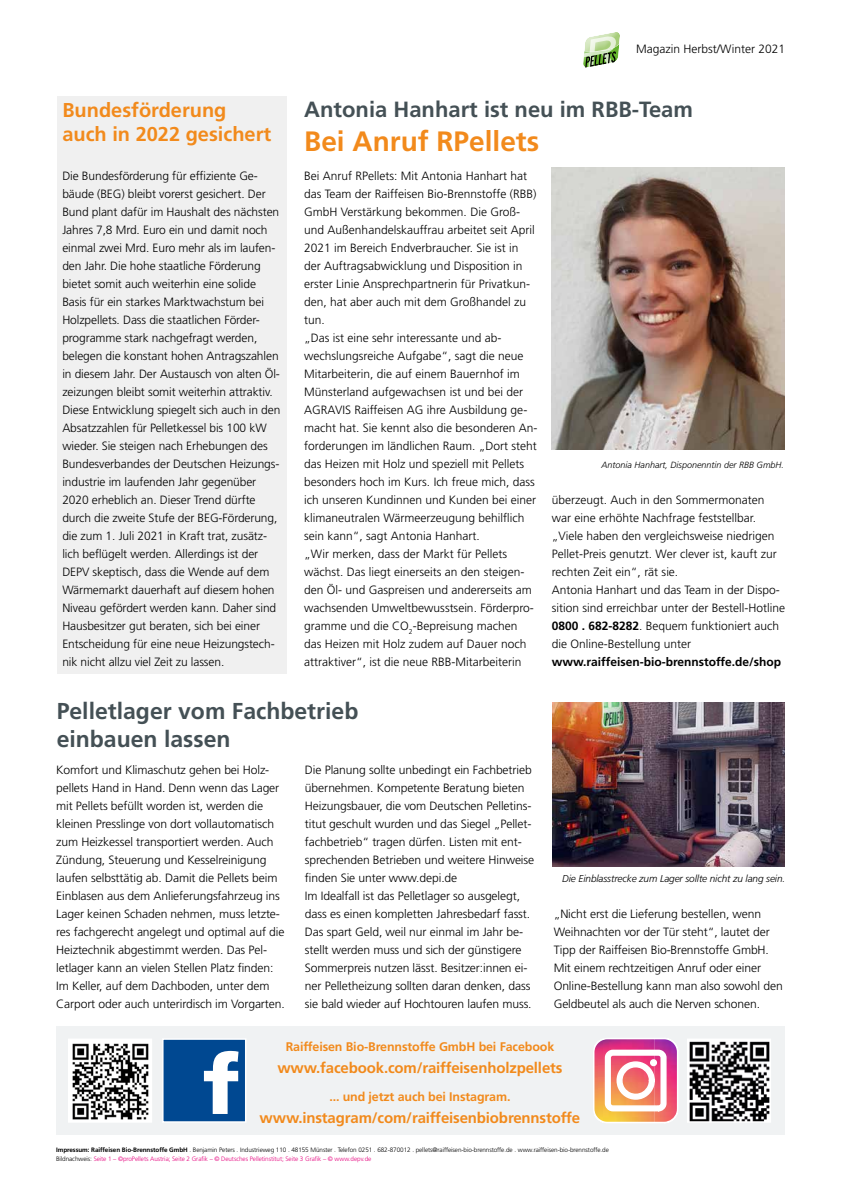
<style>
.page{position:relative;width:842px;height:1191px;background:#fff}
.page>*{position:absolute;margin:0;border:0;box-sizing:border-box;transform-origin:0 0}
.t1{font:700 28px "Frutiger LT Std";color:#f28a1c}
.t2{font:700 23px/27.6px "Frutiger LT Std";color:#445055}
.t3{font:700 22px "Frutiger LT Std";color:#445055}
.t4{font:700 20px/24px "Frutiger LT Std";color:#f28a1c}
.t5{font:700 15px "Frutiger LT Std";letter-spacing:-.01em;color:#f28a1c}
.t6{font:700 12.5px "Frutiger LT Std";letter-spacing:-.01em;color:#f28a1c}
.t7{font:300 12px/18px "Frutiger LT Std";letter-spacing:-.01em;color:#000}
.t8{font:700 12px "Frutiger LT Std";color:#000}
.t9{font:italic 300 10px "Frutiger LT Std";letter-spacing:-.01em;color:#000}
.t10{font:italic 300 9px "Frutiger LT";color:#000}
.t11{font:300 6.3px/9.5px "Frutiger LT Std";letter-spacing:-.01em;color:#000}
.s1{font-weight:700}
.s2{color:#e6007e}
</style>
<div class="page">
<div style="left:57px;top:1025px;width:728px;height:109px;background:#f0f2f3"></div>
<img style="left:70px;top:1040px;width:80px;height:80px">
<div style="left:68px;top:1038px;width:84px;height:84px;border:1px solid #fff"></div>
<div style="left:162px;top:1038px;width:84px;height:84px;background:#004891;border:2px solid #fff"></div>
<svg style="left:204px;top:1051px;width:34px;height:63px"></svg>
<img style="left:689px;top:1040px;width:80px;height:80px">
<div style="left:687px;top:1038px;width:84px;height:84px;border:1px solid #fff"></div>
<svg style="left:593px;top:1038px;width:85px;height:85px"></svg>
<div style="left:650px;top:1059px;width:7px;height:7px;border:2px solid #fff;border-radius:50%"></div>
<svg style="left:583px;top:32px;width:37px;height:36px"></svg>
<img style="left:552px;top:702px;width:233px;height:164px">
<img style="left:551px;top:167px;width:233px;height:282px">
<div style="left:57px;top:96px;width:229px;height:578px;background:#f0f0f0"></div>
<h3 class="t4" style="left:62px;top:98px;width:210px">Bundesförderung auch in 2022 gesichert</h3>
<p class="t7" style="left:62px;top:167px;width:220px">Die Bundesförderung für effiziente Ge&shy;bäude (BEG) bleibt vorerst gesichert. Der Bund plant dafür im Haushalt des nächsten Jahres 7,8 Mrd. Euro ein und damit noch einmal zwei Mrd. Euro mehr als im laufen&shy;den Jahr. Die hohe staatliche Förderung bietet somit auch weiterhin eine solide Basis für ein starkes Marktwachstum bei Holzpellets. Dass die staatlichen Förder&shy;programme stark nachgefragt werden, belegen die konstant hohen Antragszahlen in diesem Jahr. Der Austausch von alten Öl&shy;zeizungen bleibt somit weiterhin attraktiv.<br>Diese Entwicklung spiegelt sich auch in den Absatzzahlen für Pelletkessel bis 100 kW wieder. Sie steigen nach Erhebungen des Bundesverbandes der Deutschen Heizungs&shy;industrie im laufenden Jahr gegenüber 2020 erheblich an. Dieser Trend dürfte durch die zweite Stufe der BEG-Förderung, die zum 1. Juli 2021 in Kraft trat, zusätz&shy;lich beflügelt werden. Allerdings ist der DEPV skeptisch, dass die Wende auf dem Wärmemarkt dauerhaft auf diesem hohen Niveau gefördert werden kann. Daher sind Hausbesitzer gut beraten, sich bei einer Entscheidung für eine neue Heizungstech&shy;nik nicht allzu viel Zeit zu lassen.</p>
<p class="t7" style="left:636px;top:40px;width:150px">Magazin Herbst/Winter 2021</p>
<h3 class="t3" style="left:304px;top:96px;width:390px">Antonia Hanhart ist neu im RBB-Team</h3>
<h1 class="t1" style="left:304px;top:124px;width:236px">Bei Anruf RPellets</h1>
<p class="t7" style="left:304px;top:167px;width:235px">Bei Anruf RPellets: Mit Antonia Hanhart hat das Team der Raiffeisen Bio-Brennstoffe (RBB)<br>GmbH Verstärkung bekommen. Die Groß&shy;und Außenhandelskauffrau arbeitet seit April 2021 im Bereich Endverbraucher. Sie ist in der Auftragsabwicklung und Disposition in erster Linie Ansprechpartnerin für Privatkun&shy;den, hat aber auch mit dem Großhandel zu tun.<br>„Das ist eine sehr interessante und ab&shy;wechslungsreiche Aufgabe“, sagt die neue Mitarbeiterin, die auf einem Bauernhof im Münsterland aufgewachsen ist und bei der AGRAVIS Raiffeisen AG ihre Ausbildung ge&shy;macht hat. Sie kennt also die besonderen An&shy;forderungen im ländlichen Raum. „Dort steht das Heizen mit Holz und speziell mit Pellets besonders hoch im Kurs. Ich freue mich, dass ich unseren Kundinnen und Kunden bei einer klimaneutralen Wärmeerzeugung behilflich sein kann“, sagt Antonia Hanhart.<br>„Wir merken, dass der Markt für Pellets wächst. Das liegt einerseits an den steigen&shy;den Öl- und Gaspreisen und andererseits am wachsenden Umweltbewusstsein. Förderpro&shy;gramme und die CO<sub>2</sub>-Bepreisung machen das Heizen mit Holz zudem auf Dauer noch attraktiver“, ist die neue RBB-Mitarbeiterin</p>
<p class="t10" style="left:601px;top:460px;width:184px">Antonia Hanhart, Disponenntin der RBB GmbH.</p>
<p class="t7" style="left:552px;top:491px;width:235px">überzeugt. Auch in den Sommermonaten war eine erhöhte Nachfrage feststellbar. „Viele haben den vergleichsweise niedrigen Pellet-Preis genutzt. Wer clever ist, kauft zur rechten Zeit ein“, rät sie.<br>Antonia Hanhart und das Team in der Dispo&shy;sition sind erreichbar unter der Bestell-Hotline <span class="s1">0800 . 682-8282</span>. Bequem funktioniert auch die Online-Bestellung unter</p>
<p class="t8" style="left:552px;top:655px;width:231px">www.raiffeisen-bio-brennstoffe.de/shop</p>
<h2 class="t2" style="left:57px;top:697px;width:303px">Pelletlager vom Fachbetrieb einbauen lassen</h2>
<p class="t7" style="left:56px;top:761px;width:230px">Komfort und Klimaschutz gehen bei Holz&shy;pellets Hand in Hand. Denn wenn das Lager mit Pellets befüllt worden ist, werden die kleinen Presslinge von dort vollautomatisch zum Heizkessel transportiert werden. Auch Zündung, Steuerung und Kesselreinigung laufen selbsttätig ab. Damit die Pellets beim Einblasen aus dem Anlieferungsfahrzeug ins Lager keinen Schaden nehmen, muss letzte&shy;res fachgerecht angelegt und optimal auf die Heiztechnik abgestimmt werden. Das Pel&shy;letlager kann an vielen Stellen Platz finden:<br>Im Keller, auf dem Dachboden, unter dem Carport oder auch unterirdisch im Vorgarten.</p>
<p class="t7" style="left:305px;top:761px;width:231px">Die Planung sollte unbedingt ein Fachbetrieb übernehmen. Kompetente Beratung bieten Heizungsbauer, die vom Deutschen Pelletins&shy;titut geschult wurden und das Siegel „Pellet&shy;fachbetrieb“ tragen dürfen. Listen mit ent&shy;sprechenden Betrieben und weitere Hinweise finden Sie unter www.depi.de<br>Im Idealfall ist das Pelletlager so ausgelegt, dass es einen kompletten Jahresbedarf fasst.<br>Das spart Geld, weil nur einmal im Jahr be&shy;stellt werden muss und sich der günstigere Sommerpreis nutzen lässt. Besitzer:innen ei&shy;ner Pelletheizung sollten daran denken, dass sie bald wieder auf Hochtouren laufen muss.</p>
<p class="t9" style="left:562px;top:873px;width:224px">Die Einblasstrecke zum Lager sollte nicht zu lang sein.</p>
<p class="t7" style="left:554px;top:905px;width:231px">„Nicht erst die Lieferung bestellen, wenn Weihnachten vor der Tür steht“, lautet der Tipp der Raiffeisen Bio-Brennstoffe GmbH.<br>Mit einem rechtzeitigen Anruf oder einer Online-Bestellung kann man also sowohl den Geldbeutel als auch die Nerven schonen.</p>
<p class="t6" style="left:286px;top:1039px;width:270px">Raiffeisen Bio-Brennstoffe GmbH bei Facebook</p>
<p class="t5" style="left:277px;top:1059px;width:287px">www.facebook.com/raiffeisenholzpellets</p>
<p class="t6" style="left:329px;top:1089px;width:183px">... und jetzt auch bei Instagram.</p>
<p class="t5" style="left:260px;top:1109px;width:322px">www.instagram/com/raiffeisenbiobrennstoffe</p>
<p class="t11" style="left:56px;top:1145px;width:554px"><span class="s1">Impressum: Raiffeisen Bio-Brennstoffe GmbH</span> . Benjamin Peters . Industrieweg 110 . 48155 Münster . Telefon 0251 . 682-870012 . pellets@raiffeisen-bio-brennstoffe.de . www.raiffeisen-bio-brennstoffe.de<br>Bildnachweis: <span class="s2">Seite 1 – ©proPellets Austria; Seite 2 Grafik – © Deutsches Pelletinstitut; Seite 3 Grafik – © www.depv.de</span></p>
</div>
